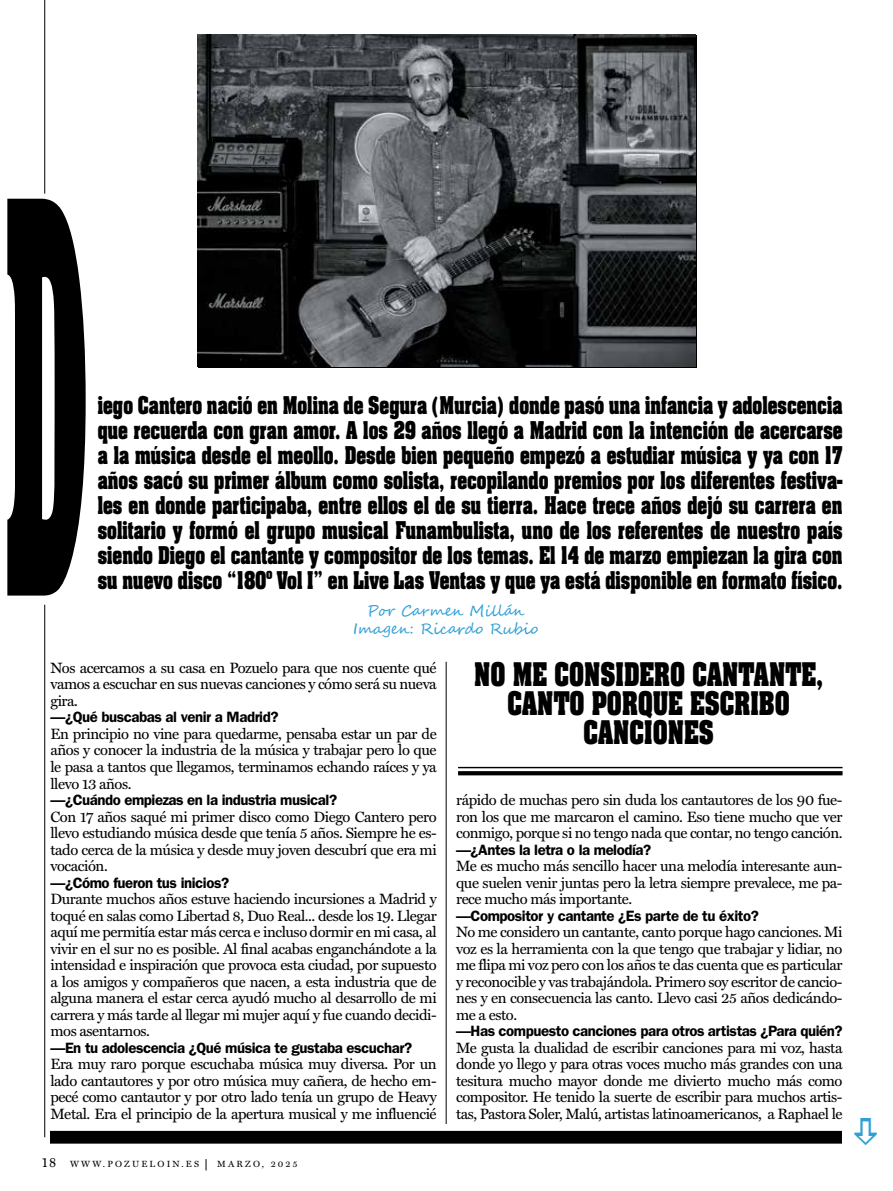
<style>
.page{position:relative;width:893px;height:1191px;background:#fff}
.page>*{position:absolute;margin:0;border:0;box-sizing:border-box;transform-origin:0 0}
.t1{font:595.2px "Egyptienne Becker D Bold Cond";color:#000;scale:.27 1}
.t2{font:700 27.75px/29.2px "Aachen Std";color:#000;text-align:center;scale:.76 1}
.t3{font:700 20.85px/25px "Aachen Std";color:#000;text-align:justify;scale:.76 1}
.t4{font:15px/16.5px "Miller Text";letter-spacing:-.03em;color:#000;text-align:justify}
.t5{font:600 15px "ITC Franklin Gothic Std";letter-spacing:-.03em;color:#000}
.t6{font:15px/18px "Segoe Script";color:#2f9fd6;text-align:center}
.t7{font:9px "Miller Text SC";letter-spacing:.24em;color:#000}
.s1{font-size:14.55px}
</style>
<div class="page">
<hr style="left:44px;top:0;width:1px;height:194px;background:#000">
<div style="left:50px;top:1130px;width:792px;height:13px;background:#000"></div>
<hr style="left:44px;top:604px;width:1px;height:533px;background:#000">
<hr style="left:446px;top:662px;width:1px;height:462px;background:#000">
<svg style="left:458px;top:771px;width:384px;height:4px;background:#080808"></svg>
<hr style="left:458px;top:767px;width:384px;height:1px;background:#000">
<img style="left:197px;top:35px;width:499px;height:332px">
<h1 class="t1" style="left:3px;top:74px;width:322px">D</h1>
<p class="t3" style="left:98px;top:393px;width:982px">iego Cantero nació en Molina de Segura (Murcia) donde pasó una infancia y adolescencia que recuerda con gran amor. A los 29 años llegó a Madrid con la intención de acercarse a la música desde el meollo. Desde bien pequeño empezó a estudiar música y ya con 17 años sacó su primer álbum como solista, recopilando premios por los diferentes festiva&shy;les en donde participaba, entre ellos el de su tierra. Hace trece años dejó su carrera en solitario y formó el grupo musical Funambulista, uno de los referentes de nuestro país siendo Diego el cantante y compositor de los temas. El 14 de marzo empiezan la gira con su nuevo disco “180º Vol I” en Live Las Ventas y que ya está disponible en formato físico.</p>
<p class="t6" style="left:353px;top:602px;width:187px">Por Carmen Millán<br>Imagen: Ricardo Rubio</p>
<p class="t4" style="left:50px;top:659px;width:388px">Nos acercamos a su casa en Pozuelo para que nos cuente qué vamos a escuchar en sus nuevas canciones y cómo será su nueva gira.</p>
<p class="t5" style="left:50px;top:708px;width:230px">—¿Qué buscabas al venir a Madrid?</p>
<p class="t4" style="left:50px;top:725px;width:388px">En principio no vine para quedarme, pensaba estar un par de años y conocer la industria de la música y trabajar pero lo que le pasa a tantos que llegamos, terminamos echando raíces y ya llevo 13 años.</p>
<p class="t5" style="left:50px;top:791px;width:288px">—¿Cuándo empiezas en la industria musical?</p>
<p class="t4" style="left:50px;top:808px;width:388px">Con 17 años saqué mi primer disco como Diego Cantero pero llevo estudiando música desde que tenía 5 años. Siempre he es&shy;tado cerca de la música y desde muy joven descubrí que era mi vocación.</p>
<p class="t5" style="left:50px;top:873px;width:180px">—¿Cómo fueron tus inicios?</p>
<p class="t4" style="left:50px;top:890px;width:388px">Durante muchos años estuve haciendo incursiones a Madrid y toqué en salas como Libertad 8, Duo Real... desde los 19. Llegar aquí me permitía estar más cerca e incluso dormir en mi casa, al vivir en el sur no es posible. Al final acabas enganchándote a la intensidad e inspiración que provoca esta ciudad, por supuesto a los amigos y compañeros que nacen, a esta industria que de alguna manera el estar cerca ayudó mucho al desarrollo de mi carrera y más tarde al llegar mi mujer aquí y fue cuando decidi&shy;mos asentarnos.</p>
<p class="t5" style="left:50px;top:1038px;width:363px">—En tu adolescencia ¿Qué música te gustaba escuchar?</p>
<p class="t4" style="left:50px;top:1055px;width:388px">Era muy raro porque escuchaba música muy diversa. Por un lado cantautores y por otro música muy cañera, de hecho em&shy;pecé como cantautor y por otro lado tenía un grupo de Heavy Metal. Era el principio de la apertura musical y me influencié</p>
<p class="t7" style="left:42px;top:1158px;width:159px"><span class="s1">18</span> WWW.POZUELOIN.ES</p>
<p class="t7" style="left:217px;top:1158px;width:82px">MARZO, 2025</p>
<h2 class="t2" style="left:474px;top:659px;width:461px">NO ME CONSIDERO CANTANTE,<br>CANTO PORQUE ESCRIBO<br>CANCIONES</h2>
<p class="t4" style="left:456px;top:791px;width:388px">rápido de muchas pero sin duda los cantautores de los 90 fue&shy;ron los que me marcaron el camino. Eso tiene mucho que ver conmigo, porque si no tengo nada que contar, no tengo canción.</p>
<p class="t5" style="left:456px;top:840px;width:197px">—¿Antes la letra o la melodía?</p>
<p class="t4" style="left:456px;top:857px;width:388px">Me es mucho más sencillo hacer una melodía interesante aun&shy;que suelen venir juntas pero la letra siempre prevalece, me pa&shy;rece mucho más importante.</p>
<p class="t5" style="left:456px;top:906px;width:304px">—Compositor y cantante ¿Es parte de tu éxito?</p>
<p class="t4" style="left:456px;top:923px;width:388px">No me considero un cantante, canto porque hago canciones. Mi voz es la herramienta con la que tengo que trabajar y lidiar, no me flipa mi voz pero con los años te das cuenta que es particular y reconocible y vas trabajándola. Primero soy escritor de cancio&shy;nes y en consecuencia las canto. Llevo casi 25 años dedicándo&shy;me a esto.</p>
<p class="t5" style="left:456px;top:1022px;width:388px">—Has compuesto canciones para otros artistas ¿Para quién?</p>
<p class="t4" style="left:456px;top:1039px;width:388px">Me gusta la dualidad de escribir canciones para mi voz, hasta donde yo llego y para otras voces mucho más grandes con una tesitura mucho mayor donde me divierto mucho más como compositor. He tenido la suerte de escribir para muchos artis&shy;tas, Pastora Soler, Malú, artistas latinoamericanos, a Raphael le</p>
</div>
